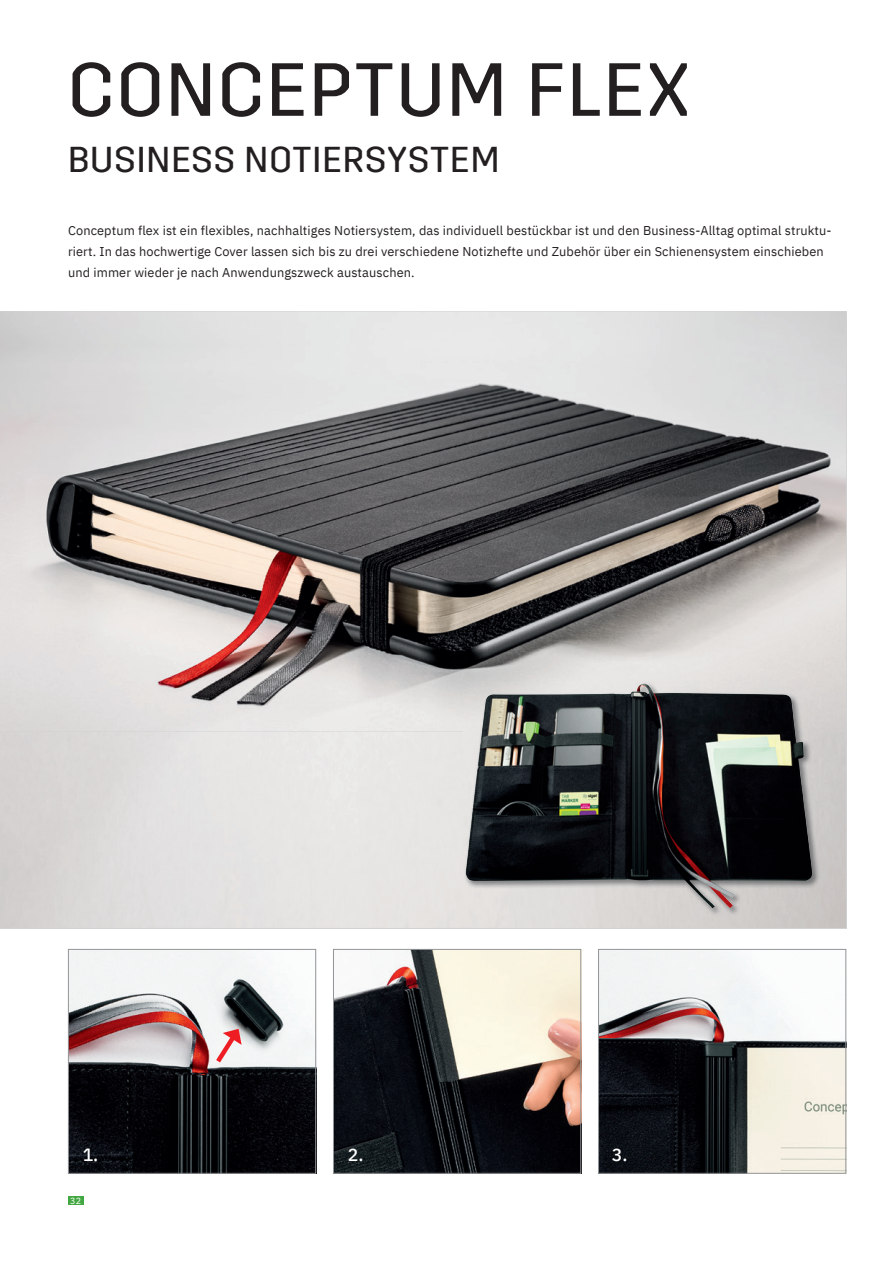
<style>
.page{position:relative;width:893px;height:1263px;background:#fff}
.page>*{position:absolute;margin:0;border:0;box-sizing:border-box;transform-origin:0 0}
.t1{font:75px "Trim";letter-spacing:.03em;color:#231f20}
.t2{font:36px "Trim";letter-spacing:.03em;color:#231f20}
.t3{font:500 17.7px "IBM Plex Sans";color:#fff}
.t4{font:12.75px/20.7px "IBM Plex Sans";letter-spacing:.01em;color:#231f20}
.t5{font:9px "IBM Plex Sans";color:#fff}
</style>
<div class="page">
<div style="left:68px;top:1196px;width:16px;height:8px;background:#43a842"></div>
<img style="left:0;top:311px;width:846px;height:420px">
<svg style="left:0;top:731px;width:846px;height:198px;background:#e0dedd"></svg>
<img style="left:464px;top:682px;width:356px;height:233px">
<img style="left:465px;top:683px;width:348px;height:225px">
<img style="left:335px;top:951px;width:244px;height:221px">
<div style="left:333px;top:949px;width:248px;height:225px;border:1px solid #939598"></div>
<img style="left:70px;top:951px;width:244px;height:221px">
<div style="left:68px;top:949px;width:248px;height:225px;border:1px solid #939598"></div>
<svg style="left:212px;top:1029px;width:30px;height:38px"></svg>
<img style="left:600px;top:951px;width:244px;height:221px">
<div style="left:598px;top:949px;width:248px;height:225px;border:1px solid #939598"></div>
<h1 class="t1" style="left:68px;top:47px;width:624px">CONCEPTUM FLEX</h1>
<h2 class="t2" style="left:68px;top:139px;width:433px">BUSINESS NOTIERSYSTEM</h2>
<p class="t4" style="left:68px;top:219px;width:765px">Conceptum flex ist ein flexibles, nachhaltiges Notiersystem, das individuell bestückbar ist und den Business-Alltag optimal struktu&shy;riert. In das hochwertige Cover lassen sich bis zu drei verschiedene Notizhefte und Zubehör über ein Schienensystem einschieben und immer wieder je nach Anwendungszweck austauschen.</p>
<h3 class="t3" style="left:83px;top:1141px;width:17px">1.</h3>
<h3 class="t3" style="left:348px;top:1141px;width:17px">2.</h3>
<h3 class="t3" style="left:612px;top:1141px;width:17px">3.</h3>
<p class="t5" style="left:70px;top:1193px;width:12px">32</p>
</div>
